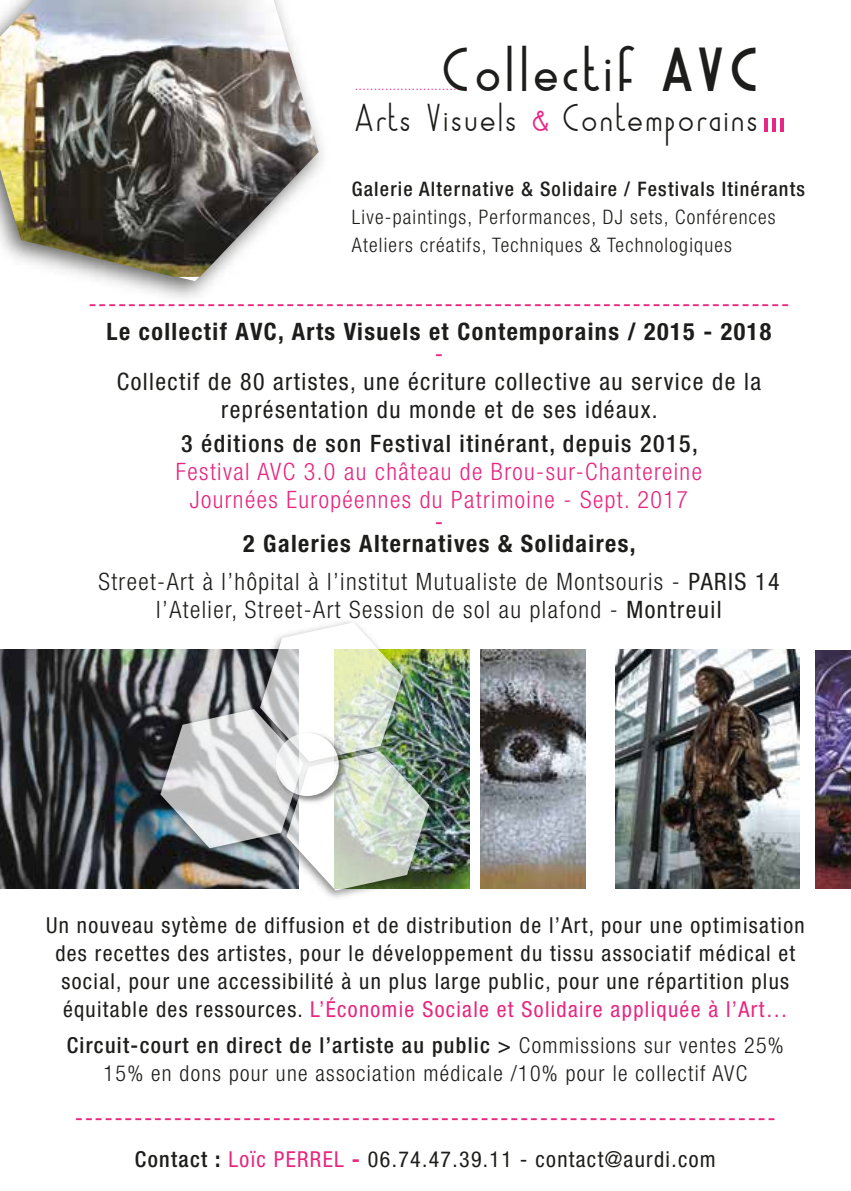
<style>
.page{position:relative;width:851px;height:1191px;background:#fff}
.page>*{position:absolute;margin:0;border:0;box-sizing:border-box;transform-origin:0 0}
.t1{font:45px "Cargil Antiqueroman";letter-spacing:-.005em;color:#1d1d1b}
.t2{font:28.2px "Cargil Antiquelight";letter-spacing:.01em;color:#1d1d1b}
.t3{font:300 condensed 24px/38px "Helvetica Neue";letter-spacing:.06em;color:#1d1d1b;text-align:center}
.t4{font:condensed 24px "Helvetica Neue";color:#e7267f}
.t5{font:condensed 24px/28px "Helvetica Neue";letter-spacing:.06em;color:#1d1d1b;text-align:center}
.t6{font:300 condensed 24px/28px "Helvetica Neue";letter-spacing:.06em;color:#e7267f;text-align:center}
.t7{font:700 condensed 24px "Helvetica Neue";letter-spacing:.06em;color:#1d1d1b}
.t8{font:500 condensed 24px "Helvetica Neue";letter-spacing:.06em;color:#1d1d1b}
.t9{font:condensed 22px/28px "Helvetica Neue";letter-spacing:.06em;color:#1d1d1b;text-align:center}
.t10{font:300 condensed 22px/28px "Helvetica Neue";letter-spacing:.06em;color:#1d1d1b;text-align:center}
.t11{font:300 condensed 20px/28px "Helvetica Neue";letter-spacing:.06em;color:#1d1d1b}
.t12{font:500 condensed 20px "Helvetica Neue";letter-spacing:.06em;color:#1d1d1b}
.t13{font:11px "Cargil Antiqueroman";color:#e72787}
.s1{font-family:"Cargil Antiquebold"}
.s2{font-family:"Cargil Antiqueroman";font-size:21.2px;color:#e72787}
.s3{font-weight:700}
.s4{font-weight:400}
.s5{color:#e7267f}
.s6{font-weight:500}
.s7{font-weight:700;color:#e7267f}
</style>
<div class="page">
<img style="left:0;top:0;width:318px;height:277px">
<img style="left:0;top:649px;width:160px;height:239px">
<img style="left:615px;top:649px;width:184px;height:239px">
<img style="left:480px;top:649px;width:105px;height:239px">
<img style="left:429px;top:649px;width:41px;height:239px">
<img style="left:815px;top:651px;width:35px;height:237px">
<img style="left:323px;top:743px;width:114px;height:155px">
<img style="left:148px;top:701px;width:12px;height:160px">
<img style="left:160px;top:622px;width:269px;height:268px">
<img style="left:272px;top:729px;width:76px;height:77px">
<svg style="left:276px;top:733px;width:63px;height:63px"></svg>
<svg style="left:764px;top:118px;width:3px;height:13px"></svg>
<svg style="left:772px;top:118px;width:3px;height:13px"></svg>
<hr style="left:780px;top:118px;width:4px;height:13px;background:#e72787">
<h1 class="t1" style="left:439px;top:49px;width:321px">Collectif <span class="s1">AVC</span></h1>
<p class="t2" style="left:353px;top:105px;width:407px">Arts Visuels <span class="s2">&amp;</span> Contemporains</p>
<p class="t13" style="left:355px;top:80px;width:115px">..............................</p>
<p class="t12" style="left:352px;top:177px;width:454px">Galerie Alternative &amp; Solidaire / Festivals Itinérants</p>
<p class="t11" style="left:352px;top:203px;width:425px">Live-paintings, Performances, DJ sets, Conférences<br>Ateliers créatifs, Techniques &amp; Technologiques</p>
<p class="t4" style="left:88px;top:290px;width:702px">-----------------------------------------------------------------------</p>
<p class="t7" style="left:106px;top:317px;width:666px">Le collectif AVC, Arts Visuels et Contemporains / 2015 - 2018</p>
<p class="t4" style="left:434px;top:340px;width:10px">-</p>
<p class="t5" style="left:117px;top:367px;width:645px">Collectif de 80 artistes, une écriture collective au service de la représentation du monde et de ses idéaux.</p>
<p class="t8" style="left:181px;top:429px;width:518px">3 éditions de son Festival itinérant, depuis 2015,</p>
<p class="t6" style="left:176px;top:457px;width:527px">Festival AVC 3.0 au château de Brou-sur-Chantereine<br>Journées Européennes du Patrimoine - Sept. 2017</p>
<p class="t4" style="left:434px;top:508px;width:10px">-</p>
<p class="t3" style="left:98px;top:524px;width:682px"><span class="s3">2 Galeries Alternatives &amp; Solidaires,<br></span>Street-Art à l’hôpital à l’institut Mutualiste de Montsouris - <span class="s4">PARIS 14</span></p>
<p class="t3" style="left:156px;top:590px;width:566px">l’Atelier, Street-Art Session de sol au plafond - <span class="s4">Montreuil</span></p>
<p class="t9" style="left:46px;top:911px;width:760px">Un nouveau sytème de diffusion et de distribution de l’Art, pour une optimisation des recettes des artistes, pour le développement du tissu associatif médical et social, pour une accessibilité à un plus large public, pour une répartition plus équitable des ressources. <span class="s5">L’Économie Sociale et Solidaire appliquée à l’Art…</span></p>
<p class="t10" style="left:67px;top:1031px;width:718px"><span class="s6">Circuit-court en direct de l’artiste au public &gt;</span> Commissions sur ventes 25%<br>15% en dons pour une association médicale /10% pour le collectif AVC</p>
<p class="t4" style="left:75px;top:1103px;width:702px">-----------------------------------------------------------------------</p>
<p class="t9" style="left:135px;top:1145px;width:582px"><span class="s6">Contact</span> <span class="s3">:</span> <span class="s5">Loïc PERREL</span> <span class="s7">-</span> 06.74.47.39.11 - contact@aurdi.com</p>
</div>
